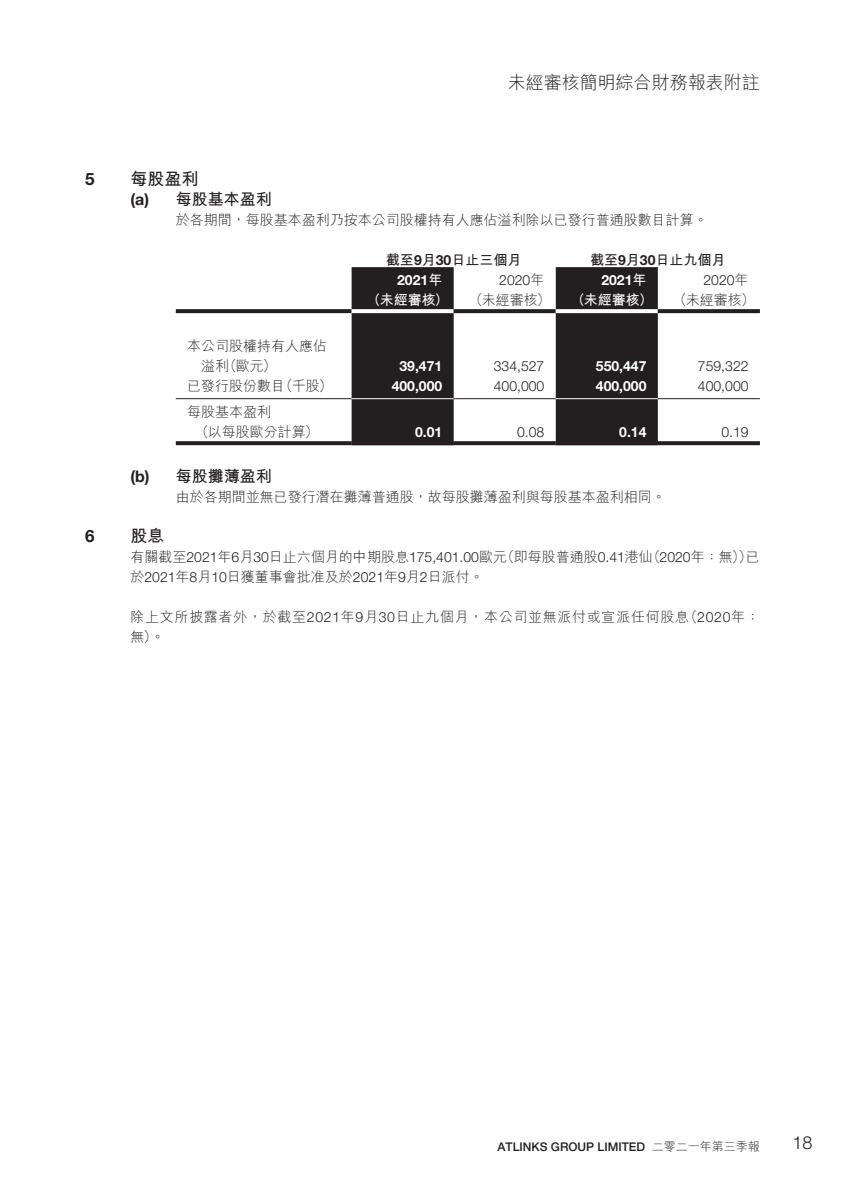
<style>
.page{position:relative;width:845px;height:1191px;background:#fff}
.page>*{position:absolute;margin:0;border:0;box-sizing:border-box;transform-origin:0 0}
.t1{font:300 18px "M Hei HK";color:#231f20}
.t2{font:300 18px "Helvetica Neue LT Std";color:#231f20}
.t3{font:700 17px "M Hei HK";color:#231f20}
.t4{font:700 17px "Helvetica Neue LT Std";color:#231f20}
.t5{font:700 16px "M Hei HK";color:#231f20}
.t6{font:700 16px "Helvetica Neue LT Std";color:#231f20}
.t7{font:300 14px/26px "M Hei HK";color:#231f20}
.t8{font:300 14px "Helvetica Neue LT Std";color:#231f20}
.t9{font:700 14px "Helvetica Neue LT Std";color:#fff}
.t10{font:300 14px/20px "M Hei HK";letter-spacing:.05em;color:#231f20}
.t11{font:700 14px "M Hei HK";color:#231f20}
.t12{font:700 14px "M Hei HK";color:#fff}
.t13{font:500 12px "Helvetica Neue LT Std";color:#231f20}
.t14{font:300 12px "M Hei HK";color:#231f20}
.s1{font-family:"Helvetica Neue LT Std"}
.s2{font-family:"M Hei HK"}
</style>
<div class="page">
<svg style="left:351px;top:267px;width:307px;height:174px;fill:#231f20"></svg>
<svg style="left:176px;top:309px;width:175px;height:4px"></svg>
<svg style="left:351px;top:309px;width:103px;height:4px"></svg>
<svg style="left:454px;top:309px;width:102px;height:4px"></svg>
<svg style="left:556px;top:309px;width:102px;height:4px"></svg>
<svg style="left:658px;top:309px;width:102px;height:4px"></svg>
<hr style="left:176px;top:398px;width:175px;height:1px;background:#231f20">
<hr style="left:351px;top:398px;width:103px;height:1px;background:#fff">
<hr style="left:454px;top:398px;width:102px;height:1px;background:#231f20">
<hr style="left:556px;top:398px;width:102px;height:1px;background:#fff">
<hr style="left:658px;top:398px;width:102px;height:1px;background:#231f20">
<svg style="left:176px;top:441px;width:175px;height:4px"></svg>
<hr style="left:351px;top:441px;width:103px;height:4px;background:#231f20">
<svg style="left:454px;top:441px;width:102px;height:4px"></svg>
<hr style="left:556px;top:441px;width:102px;height:4px;background:#231f20">
<svg style="left:658px;top:441px;width:102px;height:4px"></svg>
<p class="t4" style="left:85px;top:169px;width:11px">5</p>
<p class="t4" style="left:85px;top:525px;width:11px">6</p>
<p class="t3" style="left:130px;top:167px;width:69px">每股盈利</p>
<p class="t6" style="left:130px;top:190px;width:20px">a( )</p>
<p class="t5" style="left:176px;top:188px;width:97px">每股基本盈利</p>
<p class="t1" style="left:508px;top:70px;width:253px">未經審核簡明綜合財務報表附註</p>
<p class="t7" style="left:176px;top:207px;width:533px">於各期間，每股基本盈利乃按本公司股權持有人應佔溢利除以已發行普通股數目計算。</p>
<p class="t11" style="left:590px;top:250px;width:137px">截至月<span class="s1">9 30</span>日止九個月</p>
<p class="t11" style="left:386px;top:250px;width:137px">截至月<span class="s1">9 30</span>日止三個月</p>
<p class="t6" style="left:130px;top:466px;width:21px">b( )</p>
<p class="t3" style="left:130px;top:523px;width:35px">股息</p>
<p class="t9" style="left:397px;top:272px;width:47px">2021<span class="s2">年</span></p>
<p class="t8" style="left:499px;top:272px;width:47px">2020<span class="s2">年</span></p>
<p class="t9" style="left:601px;top:272px;width:47px">2021<span class="s2">年</span></p>
<p class="t12" style="left:367px;top:290px;width:83px">（未經審核）</p>
<p class="t7" style="left:469px;top:287px;width:83px">（未經審核）</p>
<p class="t12" style="left:571px;top:290px;width:83px">（未經審核）</p>
<p class="t7" style="left:187px;top:333px;width:142px">本公司股權持有人應佔</p>
<p class="t7" style="left:223px;top:353px;width:55px">（歐元(</p>
<p class="t7" style="left:201px;top:353px;width:29px">溢利</p>
<p class="t9" style="left:399px;top:358px;width:44px">39,471</p>
<p class="t8" style="left:494px;top:358px;width:52px">334,527</p>
<p class="t9" style="left:596px;top:358px;width:52px">550,447</p>
<p class="t7" style="left:279px;top:373px;width:55px">（千股(</p>
<p class="t7" style="left:187px;top:373px;width:99px">已發行股份數目每股基本盈利</p>
<p class="t9" style="left:392px;top:378px;width:52px">400,000</p>
<p class="t8" style="left:494px;top:378px;width:52px">400,000</p>
<p class="t9" style="left:596px;top:378px;width:52px">400,000</p>
<p class="t7" style="left:195px;top:419px;width:125px">（以每股歐分計算(</p>
<p class="t5" style="left:176px;top:464px;width:97px">每股攤薄盈利</p>
<p class="t9" style="left:415px;top:424px;width:29px">0.01</p>
<p class="t8" style="left:517px;top:424px;width:29px">0.08</p>
<p class="t9" style="left:619px;top:424px;width:29px">0.14</p>
<p class="t7" style="left:176px;top:483px;width:491px">由於各期間並無已發行潛在攤薄普通股，故每股攤薄盈利與每股基本盈利相同。</p>
<p class="t8" style="left:703px;top:272px;width:47px">2020<span class="s2">年</span></p>
<p class="t7" style="left:673px;top:287px;width:83px">（未經審核(</p>
<p class="t8" style="left:698px;top:358px;width:52px">759,322</p>
<p class="t8" style="left:698px;top:378px;width:52px">400,000</p>
<p class="t8" style="left:721px;top:424px;width:29px">0.19</p>
<p class="t7" style="left:501px;top:543px;width:153px">（即每股普通股<span class="s1">0.41</span>港仙</p>
<p class="t7" style="left:647px;top:543px;width:107px">（<span class="s1">2020</span>年：無））</p>
<p class="t7" style="left:130px;top:546px;width:378px;line-height:20px">有關截至<span class="s1">2021</span>年月<span class="s1">6 30</span>日止六個月的中期股息<span class="s1">175,401.00</span>歐元於<span class="s1">2021</span>年月<span class="s1">8 10</span>日獲董事會批准及於<span class="s1">2021</span>年月<span class="s1">9 2</span>日派付。</p>
<p class="t7" style="left:746px;top:543px;width:15px">已</p>
<p class="t10" style="left:130px;top:606px;width:560px">除上文所披露者外，於截至<span class="s1">2021</span>年<span class="s1">9</span>月<span class="s1">30</span>日止九個月，本公司並無派付或宣派任何股息無。(</p>
<p class="t8" style="left:684px;top:608px;width:78px"><span class="s2">（</span>2020<span class="s2">年：</span></p>
<p class="t14" style="left:652px;top:1138px;width:109px">二零二一年第三季報</p>
<p class="t13" style="left:497px;top:1139px;width:149px">ATLINKS GROUP LIMITED</p>
<p class="t2" style="left:792px;top:1131px;width:22px">18</p>
</div>
